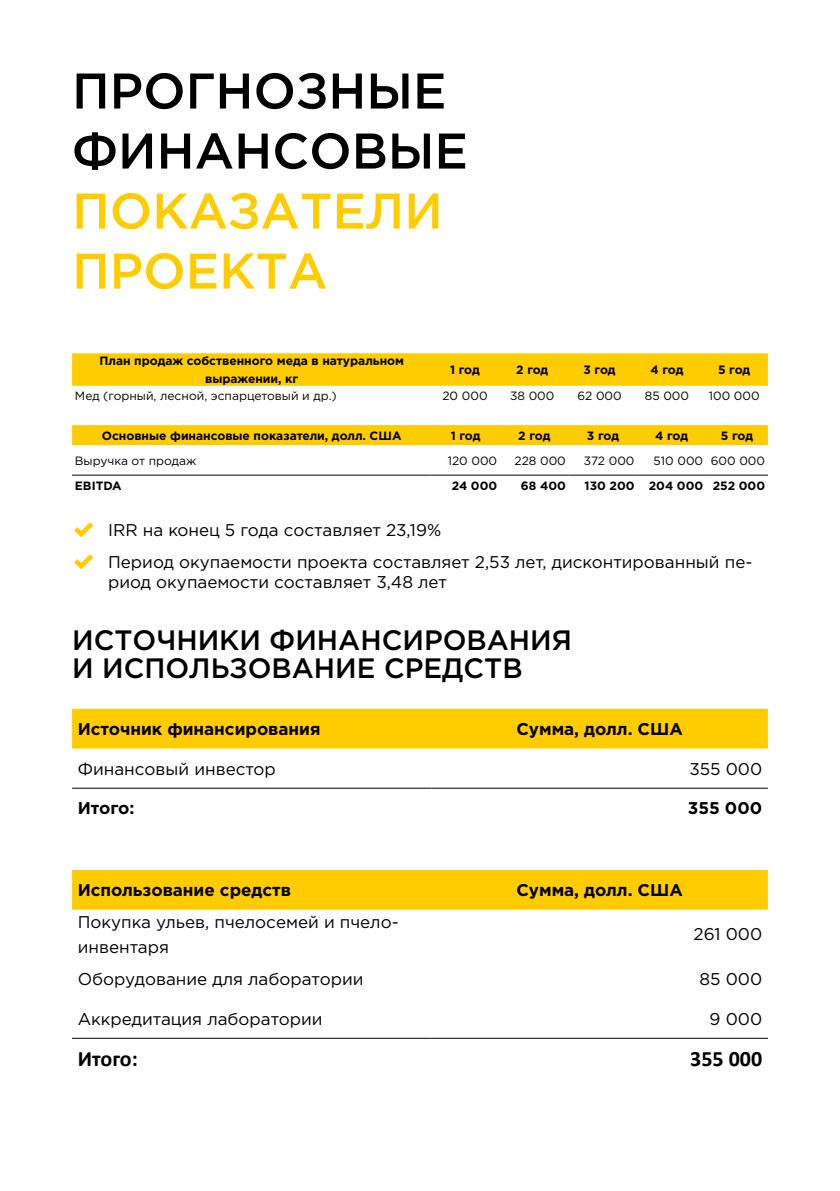
<style>
.page{position:relative;width:840px;height:1191px;background:#fff}
.page>*{position:absolute;margin:0;border:0;box-sizing:border-box;transform-origin:0 0}
.t1{font:500 50px/60px "Gotham Pro";color:#000}
.t2{font:500 50px/60px "Gotham Pro";color:#fc0}
.t3{font:500 28px/28px "Gotham Pro";color:#000}
.t4{font:700 22px "Calibri";color:#000}
.t5{font:17px/31.8px "Gotham Pro";color:#000}
.t6{font:700 17px "Gotham Pro";color:#000}
.t7{font:700 12px/18px "Gotham Pro";color:#000;text-align:center}
.t8{font:12px "Gotham Pro";color:#000}
</style>
<div class="page">
<div style="left:72px;top:353px;width:695px;height:33px;background:#fc0"></div>
<div style="left:72px;top:425px;width:695px;height:20px;background:#fc0"></div>
<hr style="left:72px;top:474px;width:359px;height:1px;background:#000">
<hr style="left:431px;top:474px;width:68px;height:1px;background:#000">
<hr style="left:499px;top:474px;width:69px;height:1px;background:#000">
<hr style="left:568px;top:474px;width:69px;height:1px;background:#000">
<hr style="left:637px;top:474px;width:68px;height:1px;background:#000">
<hr style="left:705px;top:474px;width:62px;height:1px;background:#000">
<div style="left:72px;top:709px;width:695px;height:39px;background:#fc0"></div>
<hr style="left:72px;top:787px;width:359px;height:1px;background:#000">
<hr style="left:431px;top:787px;width:336px;height:1px;background:#000">
<div style="left:72px;top:870px;width:695px;height:39px;background:#fc0"></div>
<hr style="left:72px;top:1037px;width:359px;height:1px;background:#000">
<hr style="left:431px;top:1037px;width:336px;height:1px;background:#000">
<h1 class="t1" style="left:72px;top:60px;width:397px">ПРОГНОЗНЫЕ<br>ФИНАНСОВЫЕ</h1>
<h1 class="t2" style="left:72px;top:180px;width:372px">ПОКАЗАТЕЛИ<br>ПРОЕКТА</h1>
<p class="t7" style="left:99px;top:351px;width:306px">План продаж собственного меда в натуральном выражении, кг</p>
<p class="t7" style="left:450px;top:360px;width:31px">1 год</p>
<p class="t7" style="left:516px;top:360px;width:34px">2 год</p>
<p class="t7" style="left:583px;top:360px;width:34px">3 год</p>
<p class="t7" style="left:650px;top:360px;width:34px">4 год</p>
<p class="t7" style="left:717px;top:360px;width:34px">5 год</p>
<p class="t8" style="left:75px;top:389px;width:263px">Мед (горный, лесной, эспарцетовый и др.)</p>
<p class="t8" style="left:442px;top:389px;width:47px">20 000</p>
<p class="t8" style="left:510px;top:389px;width:46px">38 000</p>
<p class="t8" style="left:577px;top:389px;width:46px">62 000</p>
<p class="t8" style="left:644px;top:389px;width:46px">85 000</p>
<p class="t8" style="left:708px;top:389px;width:52px">100 000</p>
<p class="t7" style="left:102px;top:426px;width:301px">Основные финансовые показатели, долл. США</p>
<p class="t7" style="left:450px;top:426px;width:31px">1 год</p>
<p class="t7" style="left:518px;top:426px;width:34px">2 год</p>
<p class="t7" style="left:586px;top:426px;width:34px">3 год</p>
<p class="t7" style="left:655px;top:426px;width:34px">4 год</p>
<p class="t7" style="left:720px;top:426px;width:34px">5 год</p>
<p class="t8" style="left:75px;top:453px;width:123px">Выручка от продаж</p>
<p class="t8" style="left:447px;top:453px;width:51px">120 000</p>
<p class="t8" style="left:514px;top:453px;width:53px">228 000</p>
<p class="t8" style="left:583px;top:453px;width:52px">372 000</p>
<p class="t8" style="left:653px;top:453px;width:113px">510 000 600 000</p>
<p class="t7" style="left:75px;top:476px;width:48px">EBITDA</p>
<p class="t7" style="left:451px;top:476px;width:47px">24 000</p>
<p class="t7" style="left:520px;top:476px;width:46px">68 400</p>
<p class="t7" style="left:584px;top:476px;width:182px">130 200 204 000 252 000</p>
<p class="t5" style="left:108px;top:514px;width:645px">IRR на конец 5 года составляет 23,19%<br>Период окупаемости проекта составляет 2,53 лет, дисконтированный пе-</p>
<p class="t5" style="left:108px;top:566px;width:340px">риод окупаемости составляет 3,48 лет</p>
<h2 class="t3" style="left:72px;top:625px;width:501px">ИСТОЧНИКИ ФИНАНСИРОВАНИЯ<br>И ИСПОЛЬЗОВАНИЕ СРЕДСТВ</h2>
<p class="t6" style="left:78px;top:719px;width:244px">Источник финансирования</p>
<p class="t6" style="left:516px;top:719px;width:168px">Сумма, долл. США</p>
<p class="t5" style="left:78px;top:752px;width:199px">Финансовый инвестор</p>
<p class="t5" style="left:689px;top:752px;width:74px">355 000</p>
<p class="t6" style="left:78px;top:798px;width:58px">Итого:</p>
<p class="t6" style="left:687px;top:798px;width:76px">355 000</p>
<p class="t6" style="left:78px;top:880px;width:215px">Использование средств</p>
<p class="t6" style="left:516px;top:880px;width:168px">Сумма, долл. США</p>
<p class="t5" style="left:78px;top:909px;width:322px;line-height:25.6px">Покупка ульев, пчелосемей и пчело&shy;инвентаря</p>
<p class="t5" style="left:693px;top:918px;width:70px">261 000</p>
<p class="t5" style="left:78px;top:963px;width:287px">Оборудование для лаборатории</p>
<p class="t5" style="left:699px;top:963px;width:64px">85 000</p>
<p class="t5" style="left:78px;top:1002px;width:246px">Аккредитация лаборатории</p>
<p class="t5" style="left:709px;top:1002px;width:54px">9 000</p>
<p class="t4" style="left:78px;top:1043px;width:62px">Итого:</p>
<p class="t4" style="left:690px;top:1043px;width:73px">355 000</p>
</div>
